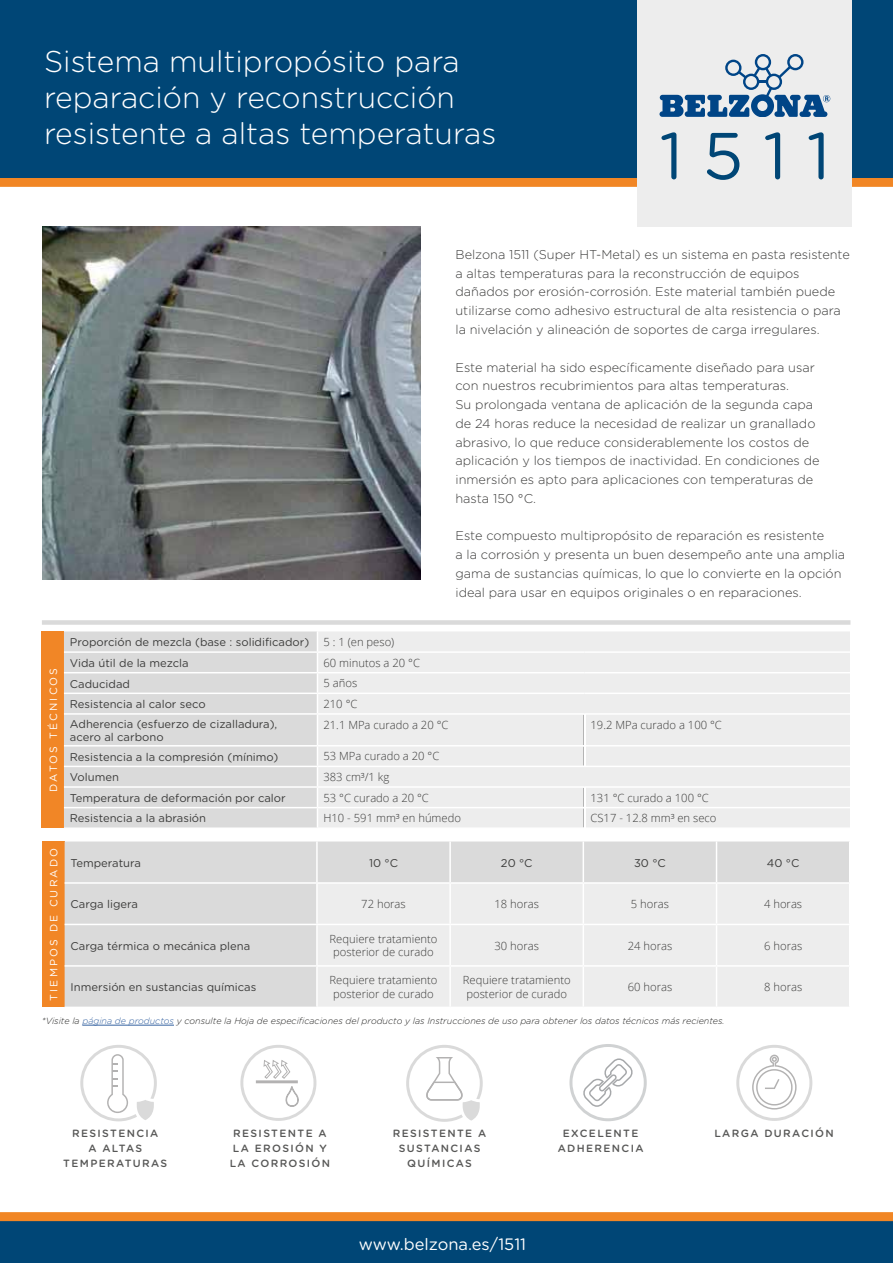
<style>
.page{position:relative;width:893px;height:1263px;background:#fff}
.page>*{position:absolute;margin:0;border:0;box-sizing:border-box;transform-origin:0 0}
.t1{font:66px "Gotham Rounded";color:#004676}
.t2{font:300 30px/36px "Gotham Rounded";color:#fff}
.t3{font:16.5px "Gotham Rounded";color:#fff}
.t4{font:300 12.75px/18.8px "Gotham Rounded";color:#3c3c3b}
.t5{font:300 11.25px/13.5px "Open Sans";color:#3c3c3b;text-align:center}
.t6{font:11.25px/13.5px "Gotham Rounded";color:#3c3c3b}
.t7{font:500 10.5px/14.9px "Gotham Rounded";letter-spacing:.13em;color:#575756;text-align:center}
.t8{font:10.5px "Gotham Rounded";letter-spacing:.2em;color:#fff}
.t9{font:italic 300 9px "Gotham Rounded";color:#282827}
.s1{color:#3361a0}
</style>
<div class="page">
<svg style="left:569px;top:1044px;width:78px;height:77px"></svg>
<div style="left:0;top:178px;width:893px;height:9px;background:#f18625"></div>
<div style="left:0;top:0;width:893px;height:178px;background:#004676"></div>
<div style="left:0;top:1220px;width:893px;height:43px;background:#004676"></div>
<hr style="left:82px;top:1025px;width:92px;height:1px;background:#3361a0">
<div style="left:42px;top:620px;width:808px;height:5px;background:#dadada"></div>
<div style="left:638px;top:0;width:214px;height:226px;background:#ededed"></div>
<svg style="left:659px;top:54px;width:171px;height:63px"></svg>
<div style="left:0;top:1212px;width:893px;height:9px;background:#f18625"></div>
<img style="left:43px;top:226px;width:378px;height:354px">
<svg style="left:406px;top:1045px;width:77px;height:77px"></svg>
<svg style="left:240px;top:1045px;width:76px;height:76px"></svg>
<svg style="left:80px;top:1045px;width:77px;height:76px"></svg>
<svg style="left:736px;top:1045px;width:76px;height:76px"></svg>
<div style="left:42px;top:841px;width:23px;height:166px;background:#f18626"></div>
<div style="left:65px;top:841px;width:784px;height:166px;background:#dadada"></div>
<div style="left:318px;top:884px;width:531px;height:123px;background:#ededed"></div>
<hr style="left:449px;top:841px;width:2px;height:41px;background:#fff">
<hr style="left:583px;top:841px;width:1px;height:41px;background:#fff">
<hr style="left:716px;top:841px;width:1px;height:41px;background:#fff">
<hr style="left:65px;top:924px;width:252px;height:1px;background:#fff">
<hr style="left:65px;top:965px;width:252px;height:2px;background:#fff">
<hr style="left:316px;top:841px;width:2px;height:41px;background:#fff">
<hr style="left:65px;top:882px;width:252px;height:2px;background:#fff">
<hr style="left:583px;top:882px;width:133px;height:2px;background:#fff">
<hr style="left:716px;top:882px;width:134px;height:2px;background:#fff">
<hr style="left:716px;top:884px;width:1px;height:40px;background:#fff">
<hr style="left:583px;top:924px;width:133px;height:1px;background:#fff">
<hr style="left:716px;top:924px;width:134px;height:1px;background:#fff">
<hr style="left:716px;top:925px;width:1px;height:40px;background:#fff">
<hr style="left:583px;top:965px;width:133px;height:2px;background:#fff">
<hr style="left:716px;top:965px;width:134px;height:2px;background:#fff">
<hr style="left:716px;top:967px;width:1px;height:40px;background:#fff">
<hr style="left:450px;top:882px;width:133px;height:2px;background:#fff">
<hr style="left:583px;top:884px;width:1px;height:40px;background:#fff">
<hr style="left:450px;top:924px;width:133px;height:1px;background:#fff">
<hr style="left:583px;top:925px;width:1px;height:40px;background:#fff">
<hr style="left:450px;top:965px;width:133px;height:2px;background:#fff">
<hr style="left:583px;top:967px;width:1px;height:40px;background:#fff">
<hr style="left:317px;top:882px;width:133px;height:2px;background:#fff">
<hr style="left:316px;top:884px;width:2px;height:40px;background:#fff">
<hr style="left:449px;top:884px;width:2px;height:40px;background:#fff">
<hr style="left:317px;top:924px;width:133px;height:1px;background:#fff">
<hr style="left:316px;top:925px;width:2px;height:40px;background:#fff">
<hr style="left:449px;top:925px;width:2px;height:40px;background:#fff">
<hr style="left:317px;top:965px;width:133px;height:2px;background:#fff">
<hr style="left:316px;top:967px;width:2px;height:40px;background:#fff">
<hr style="left:449px;top:967px;width:2px;height:40px;background:#fff">
<div style="left:42px;top:631px;width:22px;height:197px;background:#f18626"></div>
<div style="left:64px;top:631px;width:253px;height:196px;background:#dadada"></div>
<div style="left:318px;top:632px;width:532px;height:195px;background:#ededed"></div>
<hr style="left:64px;top:651px;width:253px;height:2px;background:#fff">
<hr style="left:317px;top:651px;width:267px;height:2px;background:#fff">
<hr style="left:584px;top:651px;width:268px;height:2px;background:#fff">
<hr style="left:64px;top:672px;width:253px;height:1px;background:#fff">
<hr style="left:317px;top:672px;width:267px;height:1px;background:#fff">
<hr style="left:584px;top:672px;width:268px;height:1px;background:#fff">
<hr style="left:64px;top:692px;width:253px;height:2px;background:#fff">
<hr style="left:317px;top:692px;width:267px;height:2px;background:#fff">
<hr style="left:584px;top:692px;width:268px;height:2px;background:#fff">
<hr style="left:64px;top:713px;width:253px;height:2px;background:#fff">
<hr style="left:317px;top:713px;width:267px;height:2px;background:#fff">
<hr style="left:584px;top:713px;width:268px;height:2px;background:#fff">
<hr style="left:64px;top:745px;width:253px;height:1px;background:#fff">
<hr style="left:317px;top:745px;width:267px;height:1px;background:#fff">
<hr style="left:584px;top:745px;width:268px;height:1px;background:#fff">
<hr style="left:64px;top:766px;width:253px;height:1px;background:#fff">
<hr style="left:317px;top:766px;width:267px;height:1px;background:#fff">
<hr style="left:584px;top:766px;width:268px;height:1px;background:#fff">
<hr style="left:64px;top:786px;width:253px;height:2px;background:#fff">
<hr style="left:317px;top:786px;width:267px;height:2px;background:#fff">
<hr style="left:584px;top:786px;width:268px;height:2px;background:#fff">
<hr style="left:64px;top:807px;width:253px;height:1px;background:#fff">
<hr style="left:317px;top:807px;width:267px;height:1px;background:#fff">
<hr style="left:584px;top:807px;width:268px;height:1px;background:#fff">
<hr style="left:584px;top:714px;width:2px;height:52px;background:#fff">
<hr style="left:584px;top:787px;width:2px;height:41px;background:#fff">
<h2 class="t2" style="left:44px;top:42px;width:454px">Sistema multipropósito para reparación y reconstrucción resistente a altas temperaturas</h2>
<h1 class="t1" style="left:659px;top:110px;width:172px">1511</h1>
<p class="t4" style="left:455px;top:244px;width:396px">Belzona 1511 (Super HT-Metal) es un sistema en pasta resistente a altas temperaturas para la reconstrucción de equipos dañados por erosión-corrosión. Este material también puede utilizarse como adhesivo estructural de alta resistencia o para la nivelación y alineación de soportes de carga irregulares.</p>
<p class="t4" style="left:455px;top:357px;width:366px">Este material ha sido específicamente diseñado para usar con nuestros recubrimientos para altas temperaturas.<br>Su prolongada ventana de aplicación de la segunda capa de 24 horas reduce la necesidad de realizar un granallado abrasivo, lo que reduce considerablemente los costos de aplicación y los tiempos de inactividad. En condiciones de inmersión es apto para aplicaciones con temperaturas de hasta 150 °C.</p>
<p class="t4" style="left:455px;top:526px;width:391px">Este compuesto multipropósito de reparación es resistente<br>a la corrosión y presenta un buen desempeño ante una amplia gama de sustancias químicas, lo que lo convierte en la opción ideal para usar en equipos originales o en reparaciones.</p>
<p class="t8" style="left:46px;top:792px;width:125px;rotate:-90deg">DATOS TÉCNICOS</p>
<p class="t6" style="left:70px;top:635px;width:241px">Proporción de mezcla (base : solidificador)</p>
<p class="t5" style="left:323px;top:635px;width:72px">5 : 1 (en peso)</p>
<p class="t6" style="left:70px;top:656px;width:120px">Vida útil de la mezcla</p>
<p class="t5" style="left:323px;top:656px;width:98px">60 minutos a 20 °C</p>
<p class="t6" style="left:70px;top:676px;width:62px">Caducidad</p>
<p class="t5" style="left:323px;top:676px;width:35px">5 años</p>
<p class="t6" style="left:70px;top:697px;width:137px">Resistencia al calor seco</p>
<p class="t5" style="left:323px;top:697px;width:35px">210 °C</p>
<p class="t6" style="left:70px;top:716px;width:209px">Adherencia (esfuerzo de cizalladura), acero al carbono</p>
<p class="t5" style="left:323px;top:717px;width:127px">21.1 MPa curado a 20 °C</p>
<p class="t5" style="left:590px;top:717px;width:133px">19.2 MPa curado a 100 °C</p>
<p class="t6" style="left:70px;top:749px;width:210px">Resistencia a la compresión (mínimo)</p>
<p class="t5" style="left:323px;top:749px;width:117px">53 MPa curado a 20 °C</p>
<p class="t6" style="left:70px;top:770px;width:51px">Volumen</p>
<p class="t5" style="left:323px;top:770px;width:67px">383 cm³/1 kg</p>
<p class="t6" style="left:70px;top:791px;width:217px">Temperatura de deformación por calor</p>
<p class="t5" style="left:323px;top:790px;width:107px">53 °C curado a 20 °C</p>
<p class="t5" style="left:590px;top:790px;width:120px">131 °C curado a 100 °C</p>
<p class="t6" style="left:70px;top:811px;width:138px">Resistencia a la abrasión</p>
<p class="t5" style="left:323px;top:811px;width:139px">H10 - 591 mm³ en húmedo</p>
<p class="t5" style="left:590px;top:811px;width:127px">CS17 - 12.8 mm³ en seco</p>
<p class="t8" style="left:47px;top:1001px;width:154px;rotate:-90deg">TIEMPOS DE CURADO</p>
<p class="t6" style="left:71px;top:855px;width:72px">Temperatura</p>
<p class="t6" style="left:369px;top:855px;width:30px">10 °C</p>
<p class="t6" style="left:501px;top:855px;width:33px">20 °C</p>
<p class="t6" style="left:634px;top:855px;width:33px">30 °C</p>
<p class="t6" style="left:767px;top:855px;width:34px">40 °C</p>
<p class="t6" style="left:71px;top:897px;width:69px">Carga ligera</p>
<p class="t5" style="left:361px;top:897px;width:46px">72 horas</p>
<p class="t5" style="left:494px;top:897px;width:46px">18 horas</p>
<p class="t5" style="left:631px;top:897px;width:40px">5 horas</p>
<p class="t5" style="left:764px;top:897px;width:40px">4 horas</p>
<p class="t6" style="left:71px;top:938px;width:181px">Carga térmica o mecánica plena</p>
<p class="t5" style="left:330px;top:931px;width:109px">Requiere tratamiento posterior de curado</p>
<p class="t5" style="left:494px;top:938px;width:46px">30 horas</p>
<p class="t5" style="left:628px;top:938px;width:46px">24 horas</p>
<p class="t5" style="left:764px;top:938px;width:40px">6 horas</p>
<p class="t6" style="left:71px;top:980px;width:187px">Inmersión en sustancias químicas</p>
<p class="t5" style="left:330px;top:973px;width:109px">Requiere tratamiento posterior de curado</p>
<p class="t5" style="left:463px;top:973px;width:109px">Requiere tratamiento posterior de curado</p>
<p class="t5" style="left:628px;top:980px;width:46px">60 horas</p>
<p class="t5" style="left:764px;top:980px;width:40px">8 horas</p>
<p class="t9" style="left:42px;top:1015px;width:684px">*Visite la <span class="s1">página de productos</span> y consulte la Hoja de especificaciones del producto y las Instrucciones de uso para obtener los datos técnicos más recientes.</p>
<p class="t7" style="left:72px;top:1125px;width:88px">RESISTENCIA</p>
<p class="t7" style="left:714px;top:1125px;width:121px">LARGA DURACIÓN</p>
<p class="t7" style="left:63px;top:1140px;width:105px">A ALTAS<br>TEMPERATURAS</p>
<p class="t7" style="left:230px;top:1125px;width:102px">RESISTENTE A<br>LA EROSIÓN Y<br>LA CORROSIÓN</p>
<p class="t7" style="left:558px;top:1125px;width:87px">EXCELENTE<br>ADHERENCIA</p>
<p class="t7" style="left:393px;top:1125px;width:95px">RESISTENTE A<br>SUSTANCIAS<br>QUÍMICAS</p>
<p class="t3" style="left:359px;top:1232px;width:169px">www.belzona.es/1511</p>
</div>
